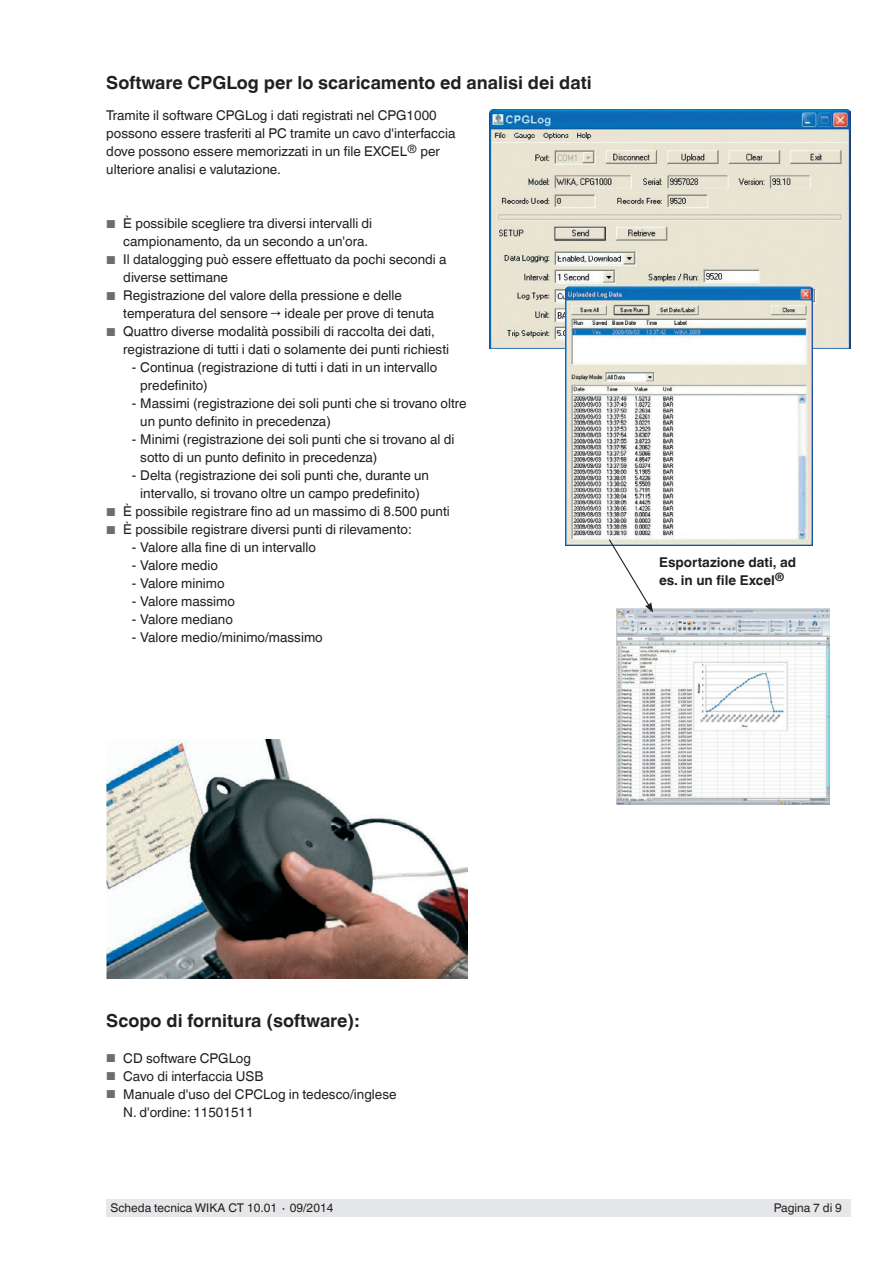
<style>
.page{position:relative;width:893px;height:1263px;background:#fff}
.page>*{position:absolute;margin:0;border:0;box-sizing:border-box;transform-origin:0 0}
.t1{font:700 18px "Helvetica World";color:#231f20}
.t2{font:13.5px/18px "Helvetica World";color:#231f20}
.t3{font:700 13.5px/18px "Helvetica World";color:#231f20}
.t4{font:12px "Helvetica World";color:#231f20}
.s1{font-size:11.55px;color:#6c6d70}
</style>
<div class="page">
<div style="left:106px;top:1199px;width:744px;height:17px;background:#e6e7e9"></div>
<img style="left:106px;top:740px;width:362px;height:239px">
<img style="left:489px;top:109px;width:361px;height:239px">
<img style="left:566px;top:286px;width:246px;height:259px">
<img style="left:617px;top:608px;width:212px;height:196px">
<svg style="left:608px;top:538px;width:45px;height:74px"></svg>
<h1 class="t1" style="left:106px;top:73px;width:487px">Software CPGLog per lo scaricamento ed analisi dei dati</h1>
<p class="t2" style="left:106px;top:107px;width:351px">Tramite il software CPGLog i dati registrati nel CPG1000 possono essere trasferiti al PC tramite un cavo d'interfaccia dove possono essere memorizzati in un file EXCEL<sup>®</sup> per ulteriore analisi e valutazione.</p>
<p class="t2" style="left:123px;top:215px;width:250px;text-indent:-17px"><span class="s1">■</span> È possibile scegliere tra diversi intervalli di campionamento, da un secondo a un'ora.</p>
<p class="t2" style="left:123px;top:251px;width:325px;text-indent:-17px"><span class="s1">■</span> Il datalogging può essere effettuato da pochi secondi a diverse settimane</p>
<p class="t2" style="left:123px;top:287px;width:312px;text-indent:-17px"><span class="s1">■</span> Registrazione del valore della pressione e delle temperatura del sensore → ideale per prove di tenuta</p>
<p class="t2" style="left:123px;top:323px;width:327px;text-indent:-17px"><span class="s1">■</span> Quattro diverse modalità possibili di raccolta dei dati, registrazione di tutti i dati o solamente dei punti richiesti</p>
<p class="t2" style="left:140px;top:359px;width:299px;text-indent:-9px">- Continua (registrazione di tutti i dati in un intervallo predefinito)</p>
<p class="t2" style="left:140px;top:395px;width:328px;text-indent:-9px">- Massimi (registrazione dei soli punti che si trovano oltre un punto definito in precedenza)</p>
<p class="t2" style="left:140px;top:431px;width:316px;text-indent:-9px">- Minimi (registrazione dei soli punti che si trovano al di sotto di un punto definito in precedenza)</p>
<p class="t2" style="left:132px;top:467px;width:299px;text-align:center">- Delta (registrazione dei soli punti che, durante un intervallo, si trovano oltre un campo predefinito)</p>
<p class="t2" style="left:106px;top:503px;width:345px"><span class="s1">■</span> È possibile registrare fino ad un massimo di 8.500 punti</p>
<p class="t2" style="left:106px;top:521px;width:307px"><span class="s1">■</span> È possibile registrare diversi punti di rilevamento:</p>
<p class="t2" style="left:132px;top:539px;width:186px">- Valore alla fine di un intervallo</p>
<p class="t2" style="left:132px;top:557px;width:88px">- Valore medio</p>
<p class="t2" style="left:132px;top:575px;width:94px">- Valore minimo</p>
<p class="t2" style="left:132px;top:593px;width:105px">- Valore massimo</p>
<p class="t2" style="left:132px;top:611px;width:103px">- Valore mediano</p>
<p class="t2" style="left:132px;top:629px;width:192px">- Valore medio/minimo/massimo</p>
<h1 class="t1" style="left:106px;top:1010px;width:254px">Scopo di fornitura (software):</h1>
<p class="t2" style="left:106px;top:1049px;width:146px"><span class="s1">■</span> CD software CPGLog</p>
<p class="t2" style="left:106px;top:1067px;width:159px"><span class="s1">■</span> Cavo di interfaccia USB</p>
<p class="t2" style="left:123px;top:1085px;width:275px;text-indent:-17px"><span class="s1">■</span> Manuale d'uso del CPCLog in tedesco/inglese<br>N. d'ordine: 11501511</p>
<p class="t3" style="left:659px;top:553px;width:139px">Esportazione dati, ad es. in un file Excel<sup>®</sup></p>
<p class="t4" style="left:111px;top:1201px;width:224px">Scheda tecnica WIKA CT 10.01 ∙ 09/2014</p>
<p class="t4" style="left:774px;top:1201px;width:70px">Pagina 7 di 9</p>
</div>
